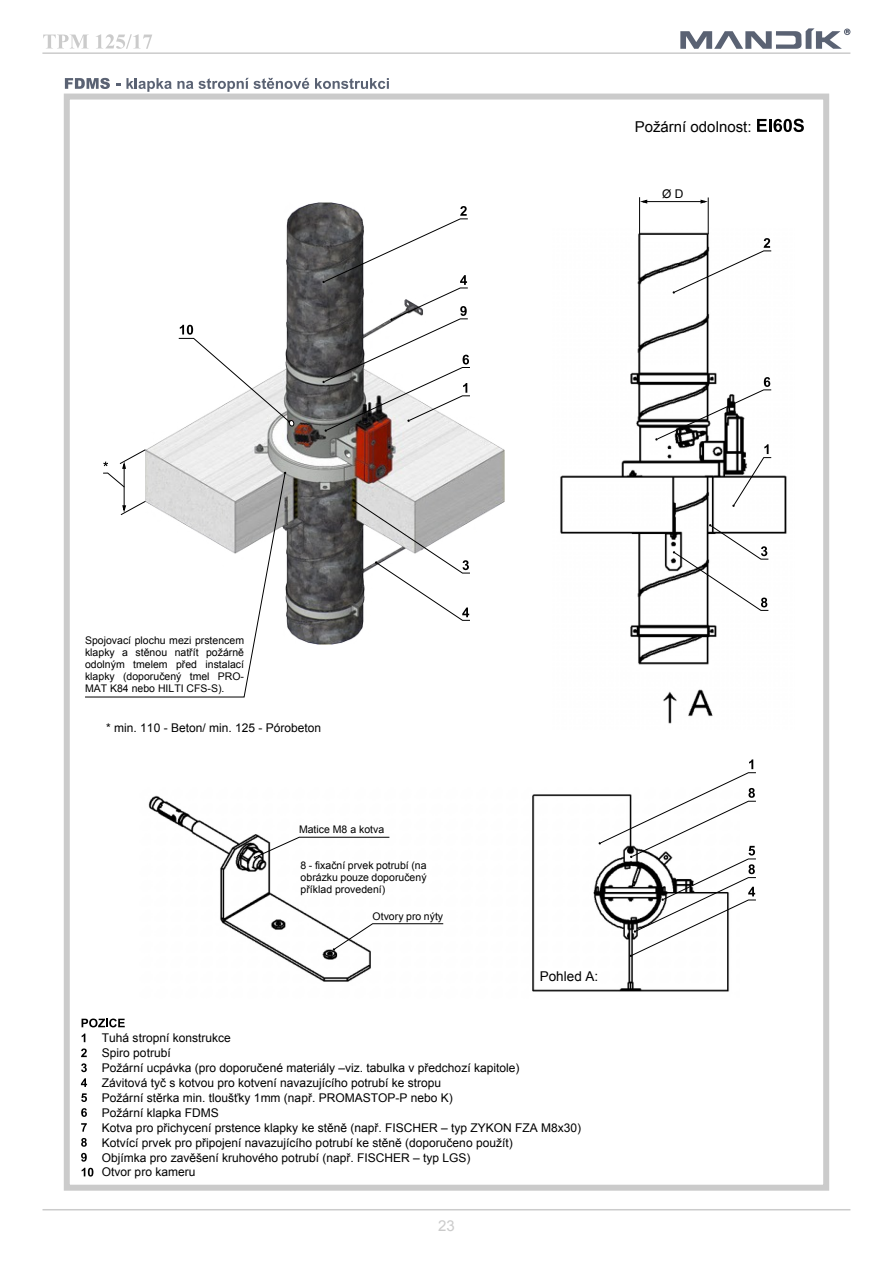
<style>
.page{position:relative;width:893px;height:1263px;background:#fff}
.page>*{position:absolute;margin:0;border:0;box-sizing:border-box;transform-origin:0 0}
.t1{font:15px "Arial";color:#000}
.t2{font:15px "Arial";color:#cbcbcb}
.t3{font:13.5px "Arial";color:#000}
.t4{font:12px/14.9px "Arial";color:#000}
.t5{font:10.5px/12px "Arial";color:#000;text-align:justify}
</style>
<div class="page">
<svg style="left:43px;top:35px;width:44px;height:13px"></svg>
<svg style="left:96px;top:34px;width:56px;height:15px"></svg>
<svg style="left:680px;top:28px;width:170px;height:21px"></svg>
<hr style="left:42px;top:52px;width:808px;height:2px;background:#cbcbcb">
<hr style="left:43px;top:1209px;width:807px;height:1px;background:#cbcbcb">
<img style="left:148px;top:794px;width:582px;height:198px">
<img style="left:560px;top:227px;width:227px;height:497px">
<img style="left:147px;top:202px;width:357px;height:442px">
<svg style="left:65px;top:78px;width:45px;height:11px"></svg>
<svg style="left:126px;top:78px;width:183px;height:14px"></svg>
<svg style="left:315px;top:78px;width:74px;height:11px"></svg>
<div style="left:64px;top:94px;width:765px;height:1097px;border:6px solid #cbcbcb"></div>
<svg style="left:82px;top:1018px;width:43px;height:9px"></svg>
<svg style="left:82px;top:1033px;width:3px;height:9px"></svg>
<svg style="left:81px;top:1048px;width:6px;height:9px"></svg>
<svg style="left:81px;top:1063px;width:6px;height:9px"></svg>
<svg style="left:81px;top:1078px;width:6px;height:9px"></svg>
<svg style="left:81px;top:1093px;width:6px;height:9px"></svg>
<svg style="left:81px;top:1108px;width:6px;height:9px"></svg>
<svg style="left:81px;top:1123px;width:6px;height:9px"></svg>
<svg style="left:81px;top:1138px;width:6px;height:9px"></svg>
<svg style="left:81px;top:1153px;width:6px;height:9px"></svg>
<svg style="left:82px;top:1168px;width:11px;height:8px"></svg>
<svg style="left:757px;top:119px;width:47px;height:13px"></svg>
<svg style="left:254px;top:837px;width:136px;height:21px"></svg>
<svg style="left:333px;top:923px;width:111px;height:27px"></svg>
<svg style="left:599px;top:759px;width:157px;height:198px"></svg>
<svg style="left:322px;top:206px;width:148px;height:226px"></svg>
<hr style="left:708px;top:197px;width:1px;height:37px;background:#000">
<svg style="left:699px;top:199px;width:10px;height:6px"></svg>
<hr style="left:639px;top:197px;width:1px;height:37px;background:#000">
<hr style="left:644px;top:201px;width:58px;height:1px;background:#000">
<svg style="left:639px;top:199px;width:9px;height:6px"></svg>
<svg style="left:673px;top:238px;width:99px;height:56px"></svg>
<svg style="left:673px;top:524px;width:96px;height:87px"></svg>
<svg style="left:655px;top:377px;width:117px;height:130px"></svg>
<svg style="left:352px;top:499px;width:118px;height:122px"></svg>
<svg style="left:85px;top:449px;width:201px;height:248px"></svg>
<svg style="left:178px;top:325px;width:117px;height:102px"></svg>
<p class="t1" style="left:635px;top:121px;width:118px">Požární odolnost:</p>
<p class="t4" style="left:662px;top:187px;width:23px">Ø D</p>
<p class="t5" style="left:85px;top:635px;width:161px">Spojovací plochu mezi prstencem klapky a stěnou natřít požárně odolným tmelem před instalací klapky (doporučený tmel PRO-MAT K84 nebo HILTI CFS-S).</p>
<p class="t4" style="left:106px;top:721px;width:216px">* min. 110 - Beton/ min. 125 - Pórobeton</p>
<p class="t5" style="left:299px;top:824px;width:87px">Matice M8 a kotva</p>
<p class="t5" style="left:301px;top:860px;width:127px">8 - fixační prvek potrubí (na obrázku pouze doporučený příklad provedení)</p>
<p class="t5" style="left:373px;top:911px;width:72px">Otvory pro nýty</p>
<p class="t3" style="left:540px;top:971px;width:60px">Pohled A:</p>
<p class="t4" style="left:102px;top:1032px;width:481px">Tuhá stropní konstrukce<br>Spiro potrubí<br>Požární ucpávka (pro doporučené materiály –viz. tabulka v předchozí kapitole)<br>Závitová tyč s kotvou pro kotvení navazujícího potrubí ke stropu<br>Požární stěrka min. tloušťky 1mm (např. PROMASTOP-P nebo K)<br>Požární klapka FDMS<br>Kotva pro přichycení prstence klapky ke stěně (např. FISCHER – typ ZYKON FZA M8x30)<br>Kotvící prvek pro připojení navazujícího potrubí ke stěně (doporučeno použít)<br>Objímka pro zavěšení kruhového potrubí (např. FISCHER – typ LGS)<br>Otvor pro kameru</p>
<p class="t2" style="left:438px;top:1220px;width:18px">23</p>
</div>
